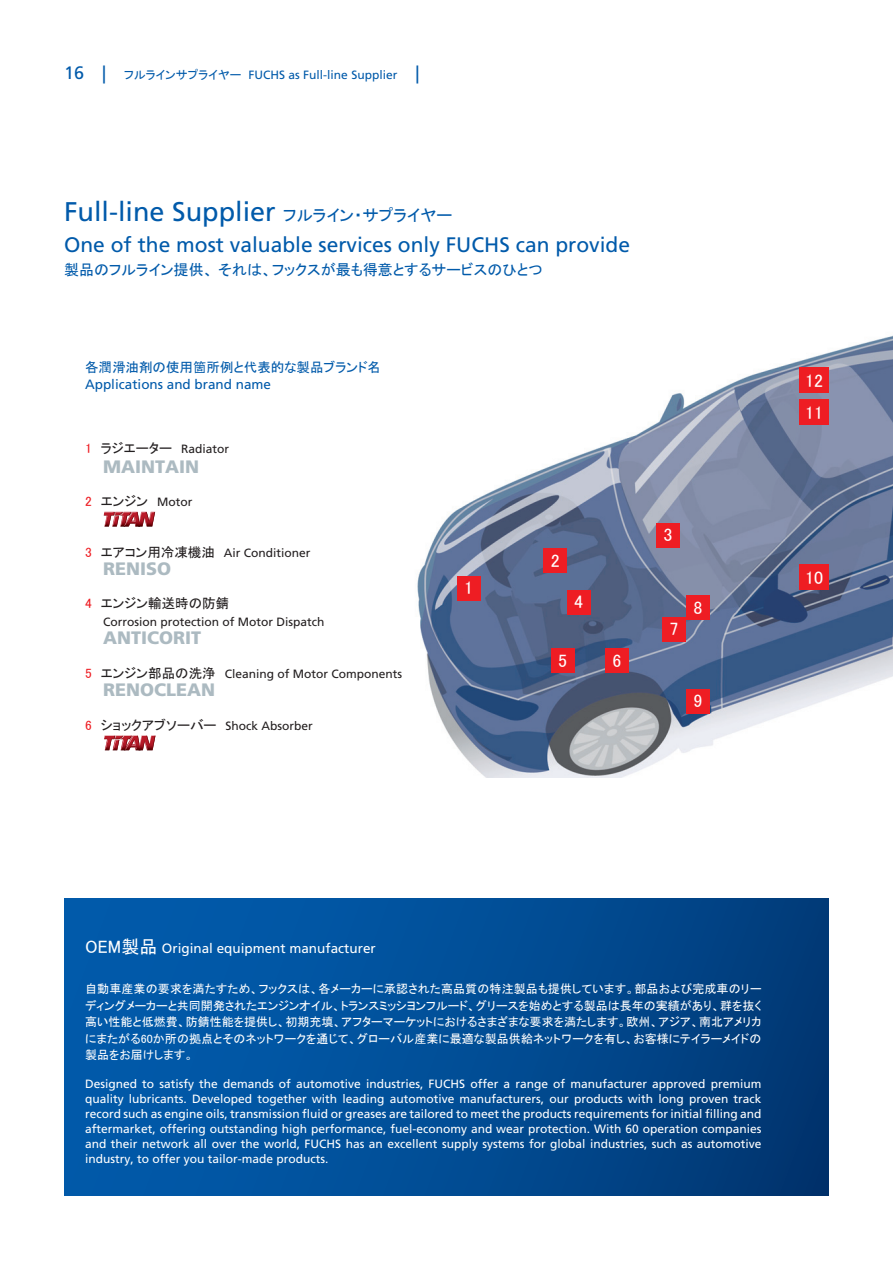
<style>
.page{position:relative;width:893px;height:1263px;background:#fff}
.page>*{position:absolute;margin:0;border:0;box-sizing:border-box;transform-origin:0 0}
.t1{font:27px "Frutiger LT Std";color:#015aaa}
.t2{font:21px "Frutiger LT Std";color:#015aaa}
.t3{font:900 18px "Frutiger";color:#acbac1}
.t4{font:18px "MS P Gothic";color:#fff}
.t5{font:15px "MS P Gothic";color:#015aaa}
.t6{font:13.5px "Frutiger LT Std";color:#fff}
.t7{font:13.5px "MS P Gothic";color:#231f20}
.t8{font:13.5px "Frutiger LT Std";color:#015aaa}
.t9{font:13.5px "MS P Gothic";color:#015aaa}
.t10{font:12px/15px "Frutiger LT Std";color:#fff;text-align:justify}
.t11{font:12px/16.5px "MS P Gothic";letter-spacing:.005em;color:#fff;text-align:justify}
.t12{font:12px "Frutiger LT Std";color:#231f20}
.t13{font:12px "Frutiger LT Std";color:#015aaa}
.s1{font-size:18px}
.s2{font-family:"MS P Gothic"}
.s3{font-family:"MS P Gothic";font-size:16.5px}
.s4{font-family:"MS P Gothic";font-size:13.5px;color:#ee1d23}
.s5{font-family:"MS P Gothic";font-size:13.5px}
.s6{color:#ee1d23}
.s7{font-family:"Frutiger LT Std";font-size:12px}
.s8{font-family:"MS P Gothic";font-size:18px}
</style>
<div class="page">
<div style="left:64px;top:898px;width:764px;height:298px;background:linear-gradient(to right,#015fb1,#013a78)"></div>
<svg style="left:103px;top:511px;width:53px;height:16px"></svg>
<svg style="left:104px;top:735px;width:52px;height:16px"></svg>
<img style="left:417px;top:335px;width:476px;height:442px">
<div style="left:457px;top:576px;width:23px;height:25px;background:#ee1d23"></div>
<div style="left:544px;top:549px;width:23px;height:24px;background:#ee1d23"></div>
<div style="left:567px;top:590px;width:23px;height:24px;background:#ee1d23"></div>
<div style="left:551px;top:648px;width:23px;height:25px;background:#ee1d23"></div>
<div style="left:657px;top:523px;width:23px;height:24px;background:#ee1d23"></div>
<div style="left:605px;top:648px;width:24px;height:25px;background:#ee1d23"></div>
<div style="left:662px;top:617px;width:24px;height:24px;background:#ee1d23"></div>
<div style="left:687px;top:596px;width:23px;height:24px;background:#ee1d23"></div>
<div style="left:687px;top:689px;width:23px;height:24px;background:#ee1d23"></div>
<div style="left:799px;top:564px;width:30px;height:26px;background:#ee1d23"></div>
<div style="left:799px;top:400px;width:30px;height:25px;background:#ee1d23"></div>
<div style="left:799px;top:367px;width:30px;height:25px;background:#ee1d23"></div>
<p class="t13" style="left:64px;top:68px;width:357px"><span class="s1">16 |</span> <span class="s2">フルラインサプライヤー</span> FUCHS as Full-line Supplier <span class="s1">|</span></p>
<h1 class="t1" style="left:64px;top:196px;width:390px">Full-line Supplier <span class="s3">フルライン・サプライヤー</span></h1>
<h2 class="t2" style="left:64px;top:233px;width:567px">One of the most valuable services only FUCHS can provide</h2>
<p class="t5" style="left:64px;top:262px;width:480px">製品のフルライン提供、 それは、フックスが最も得意とするサービスのひとつ</p>
<p class="t9" style="left:85px;top:361px;width:298px">各潤滑油剤の使用箇所例と代表的な製品ブランド名</p>
<p class="t8" style="left:85px;top:376px;width:188px">Applications and brand name</p>
<p class="t12" style="left:85px;top:442px;width:146px"><span class="s4">1　</span><span class="s5">ラジエーター　</span>Radiator</p>
<h3 class="t3" style="left:103px;top:456px;width:98px">MAINTAIN</h3>
<p class="t7" style="left:85px;top:494px;width:109px"><span class="s6">2　</span>エンジン　<span class="s7">Motor</span></p>
<p class="t12" style="left:85px;top:546px;width:227px"><span class="s4">3　</span><span class="s5">エアコン用冷凍機油　</span>Air Conditioner</p>
<h3 class="t3" style="left:103px;top:558px;width:70px">RENISO</h3>
<p class="t7" style="left:85px;top:596px;width:155px"><span class="s6">4　</span>エンジン輸送時の防錆　</p>
<p class="t12" style="left:85px;top:615px;width:241px"><span class="s5">　　</span>Corrosion protection of Motor Dispatch</p>
<h3 class="t3" style="left:103px;top:627px;width:100px">ANTICORIT</h3>
<p class="t12" style="left:85px;top:667px;width:319px"><span class="s4">5　</span><span class="s5">エンジン部品の洗浄　</span>Cleaning of Motor Components</p>
<h3 class="t3" style="left:103px;top:679px;width:114px">RENOCLEAN</h3>
<p class="t12" style="left:85px;top:718px;width:229px"><span class="s4">6　</span><span class="s5">ショックアブソーバー　</span>Shock Absorber</p>
<h3 class="t4" style="left:464px;top:579px;width:10px">1</h3>
<h3 class="t4" style="left:551px;top:551px;width:10px">2</h3>
<h3 class="t4" style="left:574px;top:593px;width:10px">4</h3>
<h3 class="t4" style="left:558px;top:651px;width:10px">5</h3>
<h3 class="t4" style="left:613px;top:651px;width:10px">6</h3>
<h3 class="t4" style="left:664px;top:526px;width:10px">3</h3>
<h3 class="t4" style="left:669px;top:620px;width:10px">7</h3>
<h3 class="t4" style="left:694px;top:598px;width:10px">8</h3>
<h3 class="t4" style="left:694px;top:692px;width:10px">9</h3>
<h3 class="t4" style="left:805px;top:371px;width:19px">12</h3>
<h3 class="t4" style="left:805px;top:404px;width:19px">11</h3>
<h3 class="t4" style="left:805px;top:569px;width:19px">10</h3>
<p class="t6" style="left:85px;top:940px;width:292px"><span class="s8">OEM製品</span> Original equipment manufacturer</p>
<p class="t11" style="left:85px;top:980px;width:678px">自動車産業の要求を満たすため、フックスは、各メーカーに承認された高品質の特注製品も提供しています。部品および完成車のリーディングメーカーと共同開発されたエンジンオイル、トランスミッシヨンフルード、グリースを始めとする製品は長年の実績があり、群を抜く高い性能と低燃費、防錆性能を提供し、初期充填、アフターマーケットにおけるさまざまな要求を満たします。欧州、アジア、南北アメリカにまたがる60か所の拠点とそのネットワークを通じて、グローバル産業に最適な製品供給ネットワークを有し、お客様にテイラーメイドの製品をお届けします。</p>
<p class="t10" style="left:85px;top:1076px;width:678px">Designed to satisfy the demands of automotive industries, FUCHS offer a range of manufacturer approved premium quality lubricants. Developed together with leading automotive manufacturers, our products with long proven track record such as engine oils, transmission fluid or greases are tailored to meet the products requirements for initial filling and aftermarket, offering outstanding high performance, fuel-economy and wear protection. With 60 operation companies and their network all over the world, FUCHS has an excellent supply systems for global industries, such as automotive industry, to offer you tailor-made products.</p>
</div>
